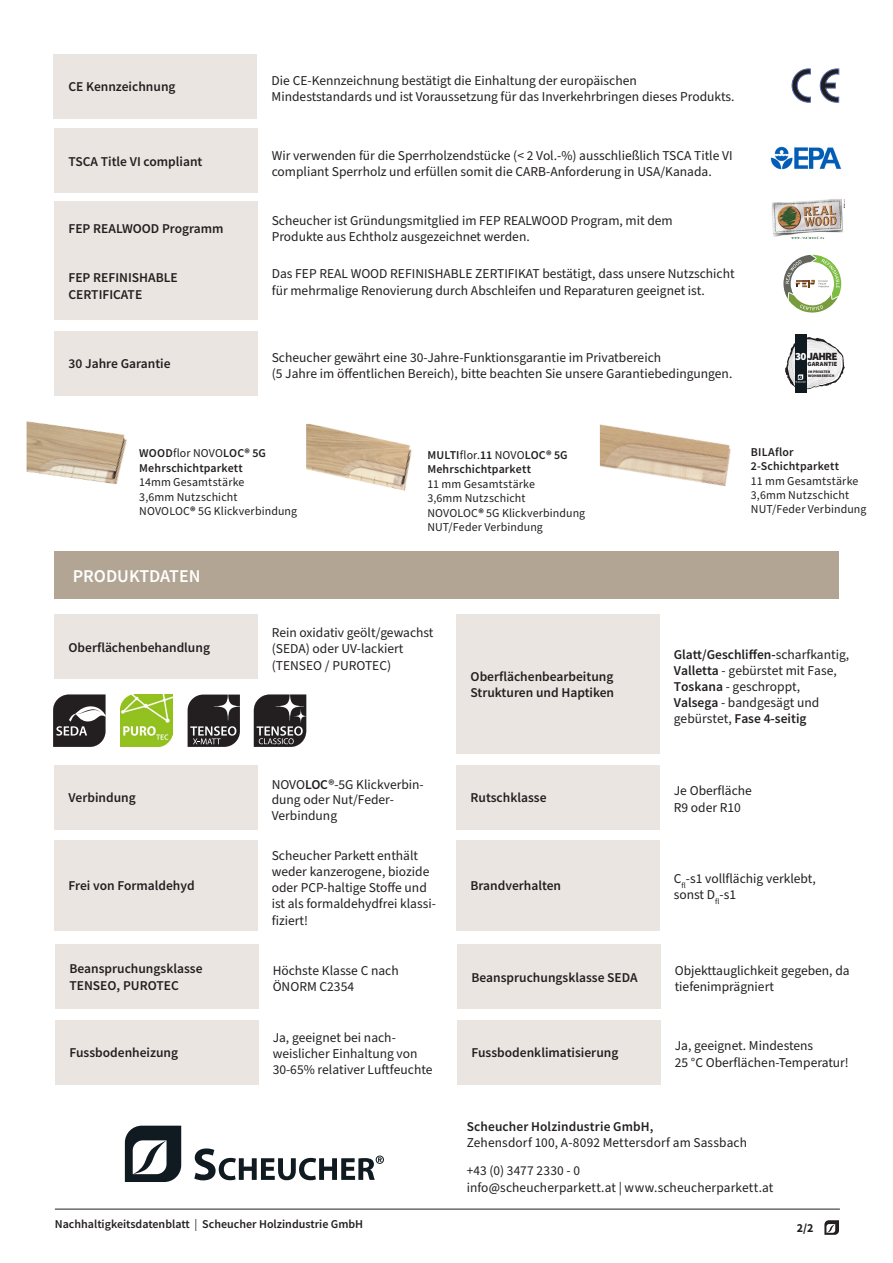
<style>
.page{position:relative;width:893px;height:1263px;background:#fff}
.page>*{position:absolute;margin:0;border:0;box-sizing:border-box;transform-origin:0 0}
.t1{font:600 18px "Source Sans Pro";color:#fff}
.t2{font:13.5px/16.2px "Source Sans Pro";color:#231f20}
.t3{font:600 13.5px "Source Sans Pro";color:#231f20}
.t4{font:13.5px "Source Sans Pro";letter-spacing:.02em;color:#231f20}
.t5{font:12px "Source Sans Pro";letter-spacing:.01em;color:#231f20}
.t6{font:600 12px "Source Sans Pro";letter-spacing:.01em;color:#231f20}
.t7{font:700 12px "Source Sans Pro";color:#231f20}
.t8{font:900 11.1px "Source Sans Pro";letter-spacing:-.06em;color:#231f20}
.t9{font:900 6.3px "Source Sans Pro";letter-spacing:.025em;color:#231f20}
.t10{font:900 3.9px/4.7px "Source Sans Pro";letter-spacing:-.005em;color:#231f20}
.s1{color:#fff}
.s2{font-weight:400}
.s3{font-weight:700}
.s4{font-weight:600}
</style>
<div class="page">
<svg style="left:824px;top:1220px;width:15px;height:15px"></svg>
<hr style="left:55px;top:1209px;width:785px;height:1px;background:#231f20">
<svg style="left:194px;top:1148px;width:190px;height:32px"></svg>
<svg style="left:125px;top:1126px;width:56px;height:56px"></svg>
<div style="left:54px;top:129px;width:203px;height:64px;background:#eae5e0"></div>
<div style="left:54px;top:331px;width:203px;height:64px;background:#eae5e0"></div>
<svg style="left:820px;top:69px;width:19px;height:33px"></svg>
<svg style="left:792px;top:69px;width:18px;height:33px"></svg>
<div style="left:795px;top:334px;width:11px;height:59px;background:#101a21"></div>
<svg style="left:785px;top:337px;width:60px;height:52px"></svg>
<div style="left:54px;top:552px;width:785px;height:47px;background:#b2a594"></div>
<div style="left:54px;top:614px;width:203px;height:65px;background:#eae5e0"></div>
<div style="left:456px;top:614px;width:203px;height:140px;background:#eae5e0"></div>
<img style="left:772px;top:199px;width:72px;height:39px">
<svg style="left:53px;top:694px;width:52px;height:53px;background:#4f4b4c"></svg>
<img style="left:120px;top:694px;width:53px;height:53px">
<svg style="left:188px;top:694px;width:52px;height:53px;background:#484546"></svg>
<svg style="left:254px;top:694px;width:52px;height:53px;background:#4a4748"></svg>
<div style="left:54px;top:765px;width:203px;height:64px;background:#eae5e0"></div>
<div style="left:456px;top:765px;width:203px;height:64px;background:#eae5e0"></div>
<div style="left:54px;top:840px;width:203px;height:90px;background:#eae5e0"></div>
<div style="left:456px;top:840px;width:203px;height:90px;background:#eae5e0"></div>
<div style="left:55px;top:944px;width:203px;height:64px;background:#eae5e0"></div>
<div style="left:457px;top:944px;width:203px;height:64px;background:#eae5e0"></div>
<div style="left:55px;top:1020px;width:203px;height:64px;background:#eae5e0"></div>
<div style="left:457px;top:1020px;width:203px;height:64px;background:#eae5e0"></div>
<div style="left:54px;top:54px;width:203px;height:64px;background:#eae5e0"></div>
<img style="left:27px;top:421px;width:100px;height:63px">
<img style="left:306px;top:424px;width:106px;height:67px">
<img style="left:600px;top:424px;width:131px;height:62px">
<div style="left:54px;top:201px;width:203px;height:119px;background:#eae5e0"></div>
<img style="left:770px;top:146px;width:72px;height:24px">
<svg style="left:783px;top:255px;width:58px;height:58px"></svg>
<p class="t3" style="left:68px;top:78px;width:109px">CE Kennzeichnung</p>
<p class="t2" style="left:272px;top:73px;width:367px">Die CE-Kennzeichnung bestätigt die Einhaltung der europäischen</p>
<p class="t2" style="left:272px;top:89px;width:464px">Mindeststandards und ist Voraussetzung für das Inverkehrbringen dieses Produkts.</p>
<p class="t3" style="left:69px;top:153px;width:135px">TSCA Title VI compliant</p>
<p class="t3" style="left:69px;top:220px;width:157px">FEP REALWOOD Programm</p>
<p class="t3" style="left:69px;top:269px;width:111px">FEP REFINISHABLE</p>
<p class="t3" style="left:69px;top:285px;width:75px">CERTIFICATE</p>
<p class="t2" style="left:272px;top:148px;width:462px">Wir verwenden für die Sperrholzendstücke (&lt; 2 Vol.-%) ausschließlich TSCA Title VI</p>
<p class="t2" style="left:272px;top:164px;width:441px">compliant Sperrholz und erfüllen somit die CARB-Anforderung in USA/Kanada.</p>
<p class="t2" style="left:272px;top:213px;width:403px">Scheucher ist Gründungsmitglied im FEP REALWOOD Program, mit dem</p>
<p class="t2" style="left:272px;top:229px;width:259px">Produkte aus Echtholz ausgezeichnet werden.</p>
<p class="t2" style="left:272px;top:266px;width:464px">Das FEP REAL WOOD REFINISHABLE ZERTIFIKAT bestätigt, dass unsere Nutzschicht</p>
<p class="t2" style="left:272px;top:282px;width:434px">für mehrmalige Renovierung durch Abschleifen und Reparaturen geeignet ist.</p>
<p class="t3" style="left:69px;top:355px;width:104px">30 Jahre Garantie</p>
<p class="t2" style="left:272px;top:350px;width:391px">Scheucher gewährt eine 30-Jahre-Funktionsgarantie im Privatbereich</p>
<p class="t2" style="left:272px;top:366px;width:462px">(5 Jahre im öffentlichen Bereich), bitte beachten Sie unsere Garantiebedingungen.</p>
<p class="t8" style="left:795px;top:349px;width:44px"><span class="s1">30</span> JAHRE</p>
<p class="t9" style="left:807px;top:359px;width:31px">GARANTIE</p>
<p class="t10" style="left:808px;top:369px;width:28px">IM PRIVATEN<br>WOHNBEREICH</p>
<p class="t6" style="left:139px;top:445px;width:128px">WOOD<span class="s2">flor NOVO</span>LOC<span class="s3">®</span> 5G</p>
<p class="t6" style="left:139px;top:460px;width:105px">Mehrschichtparkett</p>
<p class="t5" style="left:139px;top:474px;width:107px">14mm Gesamtstärke</p>
<p class="t5" style="left:139px;top:488px;width:100px">3,6mm Nutzschicht</p>
<p class="t5" style="left:139px;top:503px;width:159px">NOVOLOC<span class="s3">®</span> 5G Klickverbindung</p>
<p class="t1" style="left:73px;top:564px;width:129px">PRODUKTDATEN</p>
<p class="t6" style="left:427px;top:447px;width:142px">MULTI<span class="s2">flor.</span>11 <span class="s2">NOVO</span>LOC<span class="s3">®</span> 5G</p>
<p class="t6" style="left:427px;top:462px;width:105px">Mehrschichtparkett</p>
<p class="t5" style="left:427px;top:476px;width:109px">11 mm Gesamtstärke</p>
<p class="t5" style="left:427px;top:490px;width:100px">3,6mm Nutzschicht</p>
<p class="t5" style="left:427px;top:505px;width:159px">NOVOLOC<span class="s3">®</span> 5G Klickverbindung</p>
<p class="t5" style="left:427px;top:519px;width:117px">NUT/Feder Verbindung</p>
<p class="t6" style="left:751px;top:444px;width:44px">BILAflor</p>
<p class="t6" style="left:751px;top:458px;width:90px">2-Schichtparkett</p>
<p class="t5" style="left:751px;top:473px;width:109px">11 mm Gesamtstärke</p>
<p class="t5" style="left:751px;top:487px;width:100px">3,6mm Nutzschicht</p>
<p class="t5" style="left:751px;top:501px;width:117px">NUT/Feder Verbindung</p>
<p class="t3" style="left:69px;top:638px;width:143px">Oberflächenbehandlung</p>
<p class="t2" style="left:272px;top:625px;width:163px">Rein oxidativ geölt/gewachst (SEDA) oder UV-lackiert</p>
<p class="t2" style="left:272px;top:657px;width:121px">(TENSEO / PUROTEC)</p>
<p class="t3" style="left:471px;top:668px;width:144px">Oberflächenbearbeitung</p>
<p class="t3" style="left:471px;top:684px;width:145px">Strukturen und Haptiken</p>
<p class="t2" style="left:272px;top:776px;width:154px">NOVO<span class="s4">LOC®</span>-5G Klickverbin&shy;dung oder Nut/Feder-<br>Verbindung</p>
<p class="t2" style="left:272px;top:847px;width:166px">Scheucher Parkett enthält weder kanzerogene, biozide oder PCP-haltige Stoffe und ist als formaldehydfrei klassi&shy;fiziert!</p>
<p class="t3" style="left:69px;top:789px;width:69px">Verbindung</p>
<p class="t3" style="left:471px;top:789px;width:77px">Rutschklasse</p>
<p class="t3" style="left:69px;top:877px;width:128px">Frei von Formaldehyd</p>
<p class="t3" style="left:471px;top:877px;width:92px">Brandverhalten</p>
<p class="t3" style="left:69px;top:960px;width:135px">Beanspruchungsklasse</p>
<p class="t3" style="left:69px;top:976px;width:111px">TENSEO, PUROTEC</p>
<p class="t3" style="left:69px;top:1044px;width:110px">Fussbodenheizung</p>
<p class="t2" style="left:273px;top:963px;width:128px">Höchste Klasse C nach<br>ÖNORM C2354</p>
<p class="t2" style="left:273px;top:1029px;width:161px">Ja, geeignet bei nach&shy;weislicher Einhaltung von<br>30-65% relativer Luftfeuchte</p>
<p class="t3" style="left:471px;top:968px;width:168px">Beanspruchungsklasse SEDA</p>
<p class="t3" style="left:471px;top:1044px;width:148px">Fussbodenklimatisierung</p>
<p class="t2" style="left:674px;top:646px;width:177px"><span class="s4">Glatt/Geschliffen-</span>scharfkantig,<br><span class="s4">Valletta</span> - gebürstet mit Fase,<br><span class="s4">Toskana</span> - geschroppt,<br><span class="s4">Valsega</span> - bandgesägt und gebürstet, <span class="s4">Fase 4-seitig</span></p>
<p class="t2" style="left:674px;top:783px;width:80px">Je Oberfläche<br>R9 oder R10</p>
<p class="t2" style="left:674px;top:871px;width:144px">C<sub>fl</sub>-s1 vollflächig verklebt, sonst D<sub>fl</sub>-s1</p>
<p class="t2" style="left:675px;top:962px;width:176px">Objekttauglichkeit gegeben, da tiefenimprägniert</p>
<p class="t2" style="left:675px;top:1038px;width:176px">Ja, geeignet. Mindestens<br>25 °C Oberflächen-Temperatur!</p>
<p class="t3" style="left:467px;top:1117px;width:188px">Scheucher Holzindustrie GmbH,</p>
<p class="t2" style="left:467px;top:1135px;width:282px">Zehensdorf 100, A-8092 Mettersdorf am Sassbach</p>
<p class="t4" style="left:467px;top:1162px;width:115px">+43 (0) 3477 2330 - 0</p>
<p class="t2" style="left:467px;top:1179px;width:308px">info@scheucherparkett.at | www.scheucherparkett.at</p>
<p class="t6" style="left:55px;top:1216px;width:310px">Nachhaltigkeitsdatenblatt <span class="s2">|</span> Scheucher Holzindustrie GmbH</p>
<p class="t7" style="left:797px;top:1220px;width:18px">2/2</p>
</div>
